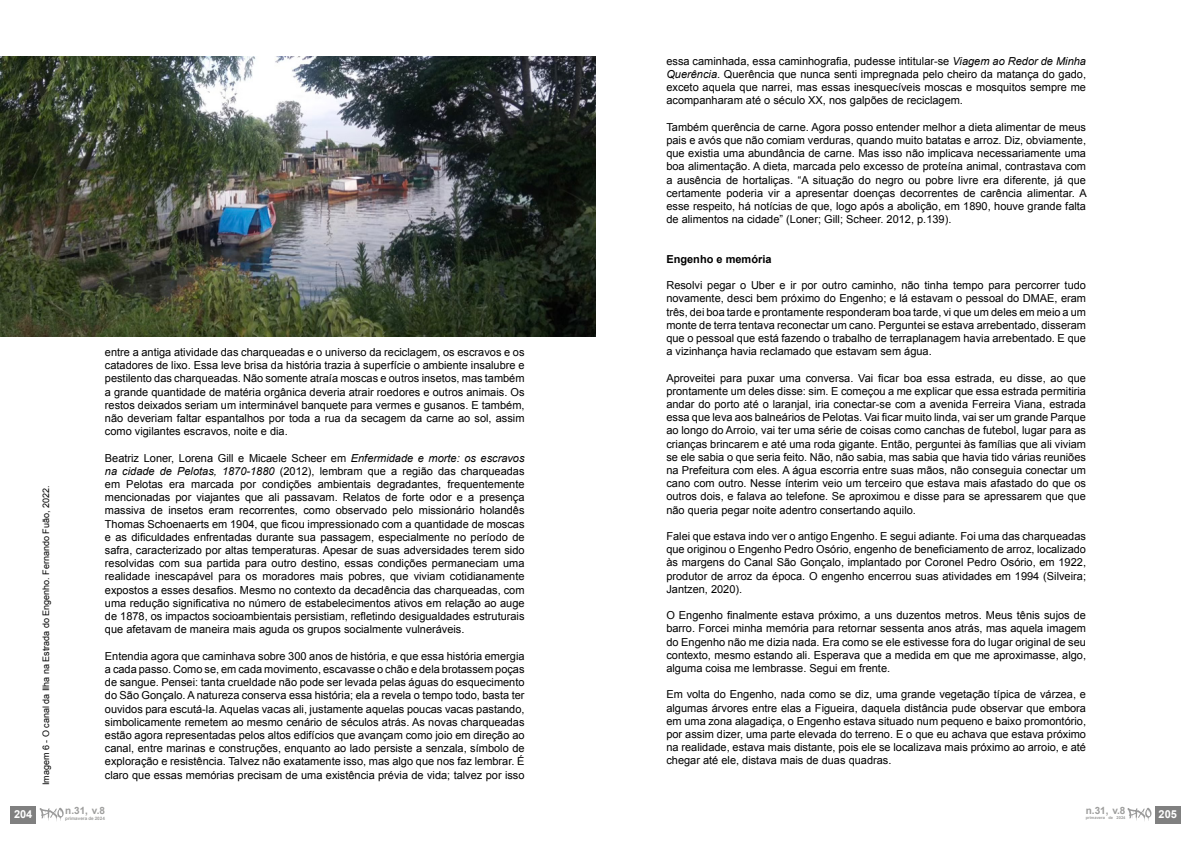
<style>
.page{position:relative;width:1191px;height:842px;background:#fff}
.page>*{position:absolute;margin:0;border:0;box-sizing:border-box;transform-origin:0 0}
.t1{font:11px/13.2px "Arial";color:#000;text-align:justify}
.t2{font:700 11px "Arial";color:#000}
.t3{font:700 11px "Arial";color:#fff}
.t4{font:700 10px "Arial";color:#9d9d9c}
.t5{font:9px "Arial";color:#000}
.t6{font:700 4.6px "Arial";color:#9d9d9c}
.t7{font:700 4px "Arial";color:#9d9d9c}
.s1{font-style:italic}
</style>
<div class="page">
<img style="left:0;top:57px;width:595px;height:279px">
<div style="left:11px;top:806px;width:25px;height:17px;background:#808080"></div>
<svg style="left:40px;top:808px;width:24px;height:13px"></svg>
<div style="left:1155px;top:806px;width:25px;height:17px;background:#808080"></div>
<svg style="left:1127px;top:808px;width:24px;height:13px"></svg>
<p class="t5" style="left:40px;top:785px;width:301px;rotate:-90deg">Imagem 6 - O canal da Ilha na Estrada do Engenho. Fernando Fuão, 2022.</p>
<p class="t1" style="left:105px;top:346px;width:421px">entre a antiga atividade das charqueadas e o universo da reciclagem, os escravos e os catadores de lixo. Essa leve brisa da história trazia à superfície o ambiente insalubre e pestilento das charqueadas. Não somente atraía moscas e outros insetos, mas também a grande quantidade de matéria orgânica deveria atrair roedores e outros animais. Os restos deixados seriam um interminável banquete para vermes e gusanos. E também, não deveriam faltar espantalhos por toda a rua da secagem da carne ao sol, assim como vigilantes escravos, noite e dia.</p>
<p class="t1" style="left:105px;top:451px;width:421px">Beatriz Loner, Lorena Gill e Micaele Scheer em <span class="s1">Enfermidade e morte: os escravos na cidade de Pelotas, 1870-1880</span> (2012), lembram que a região das charqueadas em Pelotas era marcada por condições ambientais degradantes, frequentemente mencionadas por viajantes que ali passavam. Relatos de forte odor e a presença massiva de insetos eram recorrentes, como observado pelo missionário holandês Thomas Schoenaerts em 1904, que ficou impressionado com a quantidade de moscas e as dificuldades enfrentadas durante sua passagem, especialmente no período de safra, caracterizado por altas temperaturas. Apesar de suas adversidades terem sido resolvidas com sua partida para outro destino, essas condições permaneciam uma realidade inescapável para os moradores mais pobres, que viviam cotidianamente expostos a esses desafios. Mesmo no contexto da decadência das charqueadas, com uma redução significativa no número de estabelecimentos ativos em relação ao auge de 1878, os impactos socioambientais persistiam, refletindo desigualdades estruturais que afetavam de maneira mais aguda os grupos socialmente vulneráveis.</p>
<p class="t1" style="left:105px;top:649px;width:421px">Entendia agora que caminhava sobre 300 anos de história, e que essa história emergia a cada passo. Como se, em cada movimento, escavasse o chão e dela brotassem poças de sangue. Pensei: tanta crueldade não pode ser levada pelas águas do esquecimento do São Gonçalo. A natureza conserva essa história; ela a revela o tempo todo, basta ter ouvidos para escutá-la. Aquelas vacas ali, justamente aquelas poucas vacas pastando, simbolicamente remetem ao mesmo cenário de séculos atrás. As novas charqueadas estão agora representadas pelos altos edifícios que avançam como joio em direção ao canal, entre marinas e construções, enquanto ao lado persiste a senzala, símbolo de exploração e resistência. Talvez não exatamente isso, mas algo que nos faz lembrar. É claro que essas memórias precisam de uma existência prévia de vida; talvez por isso</p>
<p class="t3" style="left:14px;top:807px;width:20px">204</p>
<p class="t4" style="left:65px;top:804px;width:41px">n.31, v.8</p>
<p class="t6" style="left:65px;top:815px;width:41px">primavera de 2024</p>
<p class="t1" style="left:666px;top:54px;width:421px">essa caminhada, essa caminhografia, pudesse intitular-se <span class="s1">Viagem ao Redor de Minha Querência</span>. Querência que nunca senti impregnada pelo cheiro da matança do gado, exceto aquela que narrei, mas essas inesquecíveis moscas e mosquitos sempre me acompanharam até o século XX, nos galpões de reciclagem.</p>
<p class="t1" style="left:666px;top:120px;width:422px">Também querência de carne. Agora posso entender melhor a dieta alimentar de meus pais e avós que não comiam verduras, quando muito batatas e arroz. Diz, obviamente, que existia uma abundância de carne. Mas isso não implicava necessariamente uma boa alimentação. A dieta, marcada pelo excesso de proteína animal, contrastava com a ausência de hortaliças. “A situação do negro ou pobre livre era diferente, já que certamente poderia vir a apresentar doenças decorrentes de carência alimentar. A esse respeito, há notícias de que, logo após a abolição, em 1890, houve grande falta de alimentos na cidade” (Loner; Gill; Scheer. 2012, p.139).</p>
<p class="t2" style="left:666px;top:252px;width:107px">Engenho e memória</p>
<p class="t1" style="left:666px;top:279px;width:421px">Resolvi pegar o Uber e ir por outro caminho, não tinha tempo para percorrer tudo novamente, desci bem próximo do Engenho; e lá estavam o pessoal do DMAE, eram três, dei boa tarde e prontamente responderam boa tarde, vi que um deles em meio a um monte de terra tentava reconectar um cano. Perguntei se estava arrebentado, disseram que o pessoal que está fazendo o trabalho de terraplanagem havia arrebentado. E que a vizinhança havia reclamado que estavam sem água.</p>
<p class="t1" style="left:666px;top:371px;width:421px">Aproveitei para puxar uma conversa. Vai ficar boa essa estrada, eu disse, ao que prontamente um deles disse: sim. E começou a me explicar que essa estrada permitiria andar do porto até o laranjal, iria conectar-se com a avenida Ferreira Viana, estrada essa que leva aos balneários de Pelotas. Vai ficar muito linda, vai ser um grande Parque ao longo do Arroio, vai ter uma série de coisas como canchas de futebol, lugar para as crianças brincarem e até uma roda gigante. Então, perguntei às famílias que ali viviam se ele sabia o que seria feito. Não, não sabia, mas sabia que havia tido várias reuniões na Prefeitura com eles. A água escorria entre suas mãos, não conseguia conectar um cano com outro. Nesse ínterim veio um terceiro que estava mais afastado do que os outros dois, e falava ao telefone. Se aproximou e disse para se apressarem que que não queria pegar noite adentro consertando aquilo.</p>
<p class="t1" style="left:666px;top:530px;width:421px">Falei que estava indo ver o antigo Engenho. E segui adiante. Foi uma das charqueadas que originou o Engenho Pedro Osório, engenho de beneficiamento de arroz, localizado às margens do Canal São Gonçalo, implantado por Coronel Pedro Osório, em 1922, produtor de arroz da época. O engenho encerrou suas atividades em 1994 (Silveira; Jantzen, 2020).</p>
<p class="t1" style="left:666px;top:609px;width:421px">O Engenho finalmente estava próximo, a uns duzentos metros. Meus tênis sujos de barro. Forcei minha memória para retornar sessenta anos atrás, mas aquela imagem do Engenho não me dizia nada. Era como se ele estivesse fora do lugar original de seu contexto, mesmo estando ali. Esperava que a medida em que me aproximasse, algo, alguma coisa me lembrasse. Segui em frente.</p>
<p class="t1" style="left:666px;top:688px;width:421px">Em volta do Engenho, nada como se diz, uma grande vegetação típica de várzea, e algumas árvores entre elas a Figueira, daquela distância pude observar que embora em uma zona alagadiça, o Engenho estava situado num pequeno e baixo promontório, por assim dizer, uma parte elevada do terreno. E o que eu achava que estava próximo na realidade, estava mais distante, pois ele se localizava mais próximo ao arroio, e até chegar até ele, distava mais de duas quadras.</p>
<p class="t4" style="left:1085px;top:804px;width:41px">n.31, v.8</p>
<p class="t7" style="left:1085px;top:815px;width:41px">primavera de 2024</p>
<p class="t3" style="left:1158px;top:807px;width:20px">205</p>
</div>
